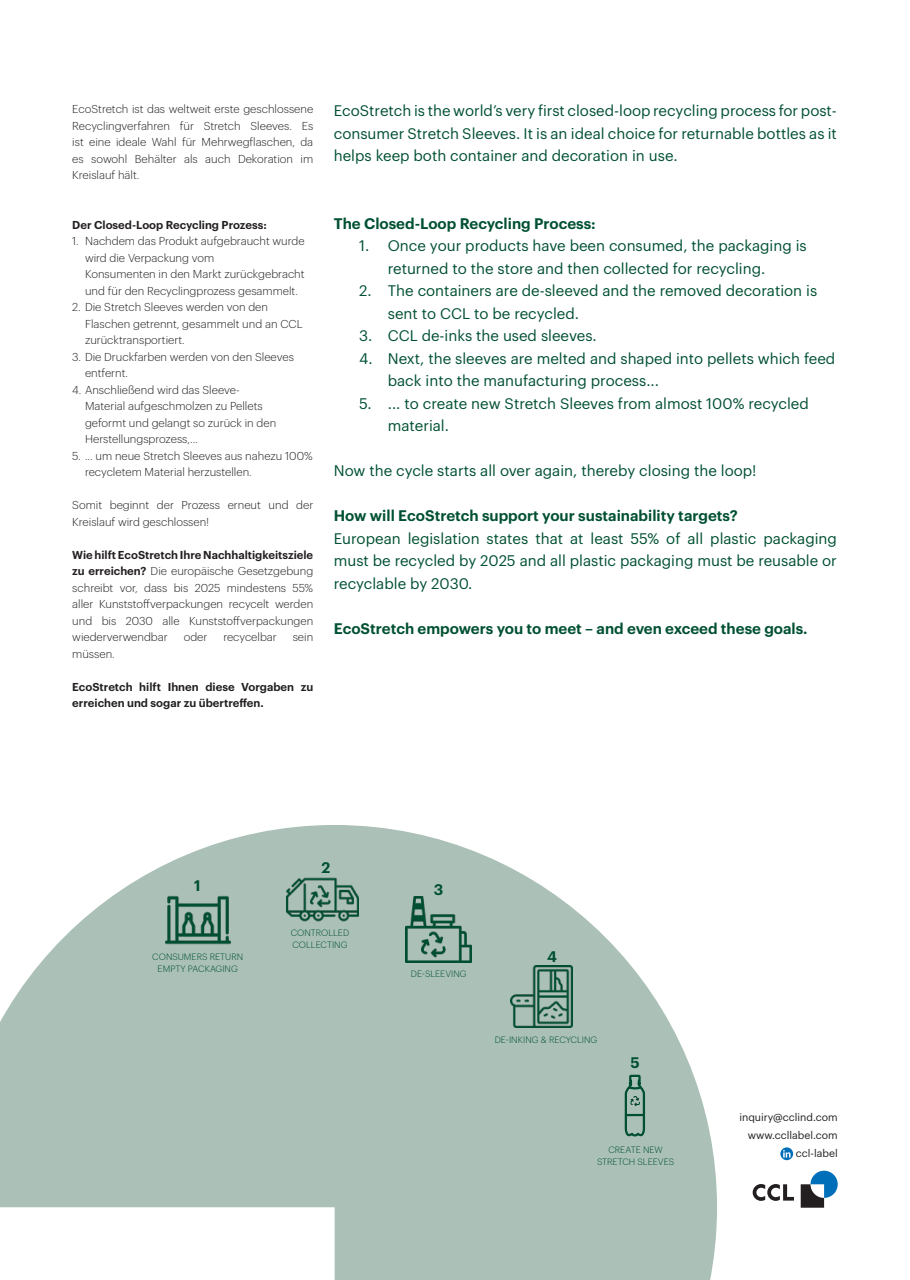
<style>
.page{position:relative;width:910px;height:1280px;background:#fff}
.page>*{position:absolute;margin:0;border:0;box-sizing:border-box;transform-origin:0 0}
.t1{font:15px/22.5px "Graphik";color:#005032}
.t2{font:600 15px "Graphik";color:#005032}
.t3{font:300 11.25px/16.5px "Graphik";color:#231f20}
.t4{font:600 11.25px/16.5px "Graphik";color:#231f20}
.t5{font:10.5px/18px "Graphik";color:#231f20;text-align:right}
.t6{font:300 9px/12px "Graphik";color:#005032;text-align:center}
.s1{font-weight:600}
</style>
<div class="page">
<svg style="left:0;top:825px;width:717px;height:455px;fill:#abc1b7"></svg>
<svg style="left:753px;top:1184px;width:41px;height:17px"></svg>
<svg style="left:801px;top:1171px;width:37px;height:37px"></svg>
<img style="left:166px;top:887px;width:65px;height:66px">
<svg style="left:780px;top:1147px;width:13px;height:13px"></svg>
<svg style="left:783px;top:1150px;width:7px;height:7px"></svg>
<img style="left:286px;top:863px;width:72px;height:72px">
<img style="left:511px;top:965px;width:61px;height:62px">
<img style="left:405px;top:896px;width:67px;height:66px">
<svg style="left:625px;top:1074px;width:20px;height:63px"></svg>
<p class="t3" style="left:72px;top:100px;width:242px;text-align:justify">EcoStretch ist das weltweit erste geschlossene Recyclingverfahren für Stretch Sleeves. Es ist eine ideale Wahl für Mehrwegflaschen, da es sowohl Behälter als auch Dekoration im Kreislauf hält.</p>
<p class="t4" style="left:72px;top:215px;width:196px">Der Closed-Loop Recycling Prozess:</p>
<p class="t3" style="left:85px;top:232px;width:221px;text-indent:-13px">1. Nachdem das Produkt aufgebraucht wurde wird die Verpackung vom<br>Konsumenten in den Markt zurückgebracht und für den Recyclingprozess gesammelt.</p>
<p class="t3" style="left:85px;top:298px;width:219px;text-indent:-13px">2. Die Stretch Sleeves werden von den<br>Flaschen getrennt, gesammelt und an CCL zurücktransportiert.</p>
<p class="t3" style="left:85px;top:348px;width:210px;text-indent:-13px">3. Die Druckfarben werden von den Sleeves entfernt.</p>
<p class="t3" style="left:85px;top:381px;width:193px;text-indent:-13px">4. Anschließend wird das Sleeve-Material aufgeschmolzen zu Pellets geformt und gelangt so zurück in den Herstellungsprozess,...</p>
<p class="t3" style="left:85px;top:447px;width:229px;text-indent:-13px">5. ... um neue Stretch Sleeves aus nahezu 100% recycletem Material herzustellen.</p>
<p class="t3" style="left:72px;top:496px;width:242px">Somit beginnt der Prozess erneut und der<br>Kreislauf wird geschlossen!</p>
<p class="t3" style="left:72px;top:546px;width:242px;text-align:justify"><span class="s1">Wie hilft EcoStretch Ihre Nachhaltigkeitsziele zu erreichen?</span> Die europäische Gesetzgebung schreibt vor, dass bis 2025 mindestens 55% aller Kunststoffverpackungen recycelt werden und bis 2030 alle Kunststoffverpackungen wiederverwendbar</p>
<p class="t3" style="left:184px;top:628px;width:25px">oder</p>
<p class="t3" style="left:223px;top:628px;width:55px">recycelbar</p>
<p class="t3" style="left:293px;top:628px;width:22px">sein</p>
<p class="t3" style="left:72px;top:645px;width:44px">müssen.</p>
<p class="t4" style="left:72px;top:677px;width:242px">EcoStretch hilft Ihnen diese Vorgaben zu erreichen und sogar zu übertreffen.</p>
<h1 class="t1" style="left:334px;top:98px;width:505px;text-align:justify">EcoStretch is the world’s very first closed-loop recycling process for post&shy;consumer Stretch Sleeves. It is an ideal choice for returnable bottles as it helps keep both container and decoration in use.</h1>
<h1 class="t2" style="left:334px;top:212px;width:264px">The Closed-Loop Recycling Process:</h1>
<h1 class="t1" style="left:388px;top:233px;width:420px;text-indent:-28px">1. Once your products have been consumed, the packaging is returned to the store and then collected for recycling.</h1>
<h1 class="t1" style="left:388px;top:278px;width:431px;text-indent:-28px">2. The containers are de-sleeved and the removed decoration is sent to CCL to be recycled.</h1>
<h1 class="t1" style="left:359px;top:323px;width:239px">3. CCL de-inks the used sleeves.</h1>
<h1 class="t1" style="left:388px;top:346px;width:449px;text-indent:-28px">4. Next, the sleeves are melted and shaped into pellets which feed back into the manufacturing process...</h1>
<h1 class="t1" style="left:388px;top:391px;width:423px;text-indent:-28px">5. ... to create new Stretch Sleeves from almost 100% recycled material.</h1>
<h1 class="t1" style="left:334px;top:458px;width:424px">Now the cycle starts all over again, thereby closing the loop!</h1>
<h1 class="t2" style="left:334px;top:504px;width:405px">How will EcoStretch support your sustainability targets?</h1>
<h1 class="t1" style="left:334px;top:526px;width:505px;text-align:justify">European legislation states that at least 55% of all plastic packaging must be recycled by 2025 and all plastic packaging must be reusable or recyclable by 2030.</h1>
<h1 class="t2" style="left:334px;top:617px;width:475px">EcoStretch empowers you to meet – and even exceed these goals.</h1>
<h1 class="t2" style="left:194px;top:874px;width:8px">1</h1>
<h1 class="t2" style="left:321px;top:856px;width:10px">2</h1>
<h1 class="t2" style="left:434px;top:877px;width:11px">3</h1>
<p class="t6" style="left:152px;top:950px;width:92px">CONSUMERS RETURN<br>EMPTY PACKAGING</p>
<p class="t6" style="left:291px;top:926px;width:60px;text-align:left">CONTROLLED<br>COLLECTING</p>
<p class="t6" style="left:411px;top:967px;width:57px">DE-SLEEVING</p>
<h1 class="t2" style="left:547px;top:945px;width:11px">4</h1>
<p class="t6" style="left:495px;top:1033px;width:104px">DE-INKING &amp; RECYCLING</p>
<h1 class="t2" style="left:631px;top:1051px;width:11px">5</h1>
<p class="t6" style="left:597px;top:1143px;width:79px">CREATE NEW<br>STRETCH SLEEVES</p>
<p class="t5" style="left:739px;top:1107px;width:100px">inquiry@cclind.com www.ccllabel.com ccl-label</p>
</div>
